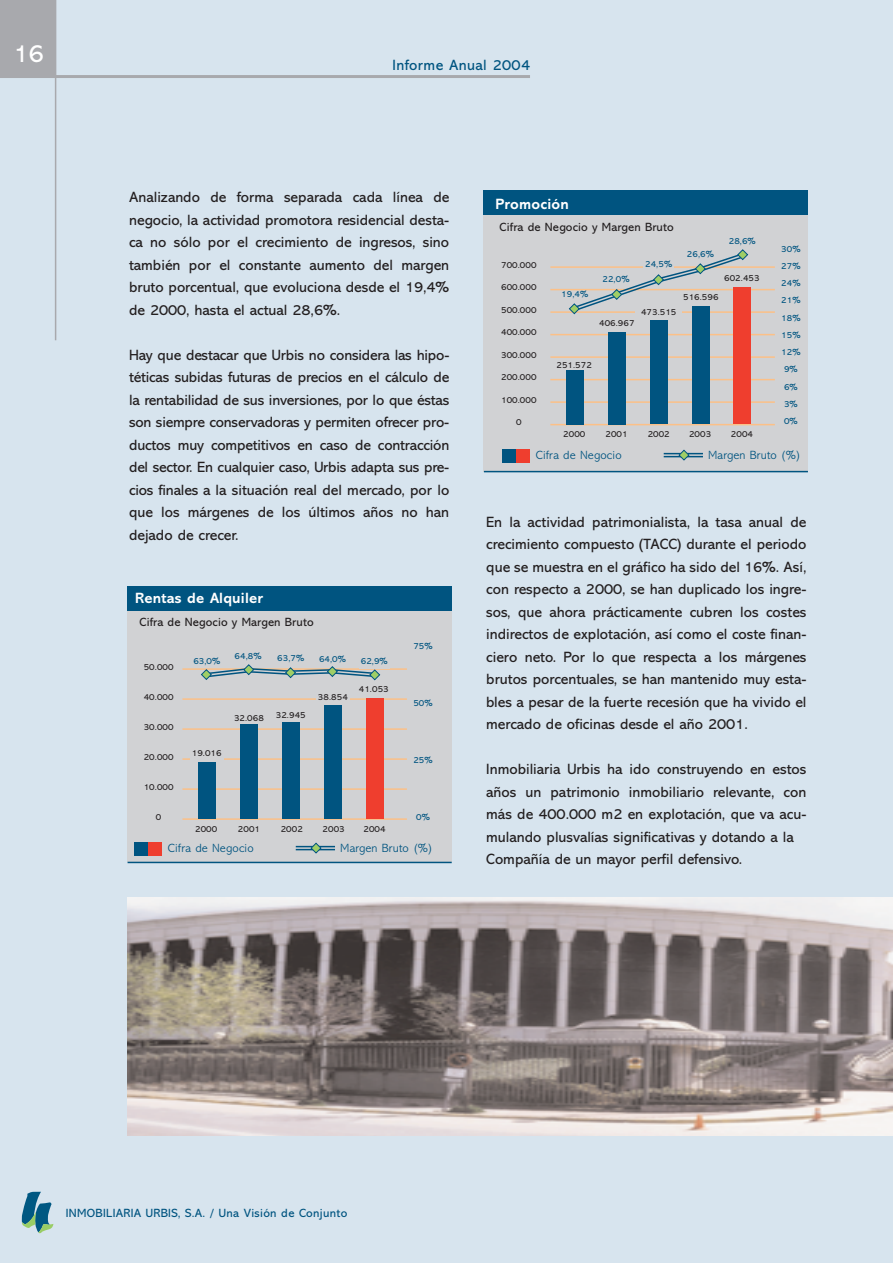
<style>
.page{position:relative;width:893px;height:1263px;background:#d7e4ee}
.page>*{position:absolute;margin:0;border:0;box-sizing:border-box;transform-origin:0 0}
.t1{font:25.5px "Abadi";color:#fff}
.t2{font:15px/22.5px "Abadi";color:#231f20;text-align:justify}
.t3{font:700 15px "Abadi";letter-spacing:.015em;color:#fff}
.t4{font:15px "Abadi";letter-spacing:.025em;color:#005480}
.t5{font:300 12px "Abadi";letter-spacing:.01em;color:#005480}
.t6{font:12px "Abadi";letter-spacing:.01em;color:#231f20}
.t7{font:12px "Abadi";letter-spacing:.025em;color:#005480}
.t8{font:9px "Abadi";letter-spacing:.01em;color:#231f20}
.t9{font:9px/17.2px "Abadi";letter-spacing:.01em;color:#005480;text-align:center}
</style>
<div class="page">
<div style="left:0;top:0;width:56px;height:76px;background:#a8a9ad"></div>
<hr style="left:0;top:75px;width:530px;height:3px;background:#a8a9ad">
<hr style="left:55px;top:0;width:1px;height:340px;background:#a8a9ad">
<svg style="left:22px;top:1192px;width:31px;height:41px"></svg>
<div style="left:128px;top:590px;width:324px;height:272px;background:#d1d2d4"></div>
<div style="left:128px;top:586px;width:324px;height:25px;background:#005480"></div>
<hr style="left:182px;top:668px;width:225px;height:2px;background:#fcc087">
<hr style="left:182px;top:698px;width:225px;height:2px;background:#fcc087">
<hr style="left:182px;top:728px;width:225px;height:2px;background:#fcc087">
<hr style="left:182px;top:758px;width:225px;height:2px;background:#fcc087">
<hr style="left:182px;top:788px;width:225px;height:2px;background:#fcc087">
<hr style="left:182px;top:818px;width:225px;height:2px;background:#fcc087">
<hr style="left:128px;top:862px;width:324px;height:1px;background:#005480">
<div style="left:198px;top:762px;width:17px;height:57px;background:#005480"></div>
<div style="left:240px;top:724px;width:17px;height:95px;background:#005480"></div>
<div style="left:282px;top:722px;width:17px;height:96px;background:#005480"></div>
<div style="left:324px;top:705px;width:17px;height:113px;background:#005480"></div>
<div style="left:366px;top:698px;width:17px;height:121px;background:#ef3e2e"></div>
<div style="left:190px;top:749px;width:33px;height:12px;background:#d1d2d4"></div>
<div style="left:359px;top:657px;width:30px;height:12px;background:#d1d2d4"></div>
<div style="left:316px;top:692px;width:34px;height:11px;background:#d1d2d4"></div>
<div style="left:135px;top:842px;width:13px;height:13px;background:#005480"></div>
<div style="left:148px;top:842px;width:14px;height:13px;background:#ef3e2e"></div>
<hr style="left:296px;top:846px;width:39px;height:1px;background:#005480">
<hr style="left:296px;top:849px;width:39px;height:1px;background:#005480">
<svg style="left:310px;top:842px;width:12px;height:12px"></svg>
<svg style="left:200px;top:664px;width:181px;height:17px"></svg>
<div style="left:484px;top:194px;width:324px;height:278px;background:#d1d2d4"></div>
<div style="left:484px;top:190px;width:324px;height:25px;background:#005480"></div>
<hr style="left:550px;top:266px;width:225px;height:2px;background:#fcc087">
<hr style="left:550px;top:289px;width:225px;height:1px;background:#fcc087">
<hr style="left:550px;top:311px;width:225px;height:2px;background:#fcc087">
<hr style="left:550px;top:334px;width:225px;height:1px;background:#fcc087">
<hr style="left:550px;top:356px;width:225px;height:2px;background:#fcc087">
<hr style="left:550px;top:379px;width:225px;height:1px;background:#fcc087">
<hr style="left:550px;top:401px;width:225px;height:2px;background:#fcc087">
<hr style="left:550px;top:424px;width:225px;height:1px;background:#fcc087">
<hr style="left:484px;top:471px;width:324px;height:1px;background:#005480">
<div style="left:566px;top:370px;width:17px;height:54px;background:#005480"></div>
<div style="left:608px;top:332px;width:17px;height:92px;background:#005480"></div>
<div style="left:650px;top:321px;width:17px;height:103px;background:#005480"></div>
<div style="left:692px;top:306px;width:17px;height:118px;background:#005480"></div>
<div style="left:734px;top:287px;width:17px;height:137px;background:#ef3e2e"></div>
<div style="left:502px;top:449px;width:14px;height:13px;background:#005480"></div>
<div style="left:516px;top:449px;width:14px;height:13px;background:#ef3e2e"></div>
<hr style="left:664px;top:453px;width:39px;height:1px;background:#005480">
<hr style="left:664px;top:456px;width:39px;height:1px;background:#005480">
<svg style="left:678px;top:449px;width:12px;height:12px"></svg>
<svg style="left:568px;top:249px;width:181px;height:66px"></svg>
<img style="left:128px;top:897px;width:765px;height:238px">
<h1 class="t1" style="left:13px;top:44px;width:32px">16</h1>
<p class="t4" style="left:392px;top:60px;width:139px">Informe Anual 2004</p>
<p class="t2" style="left:129px;top:187px;width:322px">Analizando de forma separada cada línea de negocio, la actividad promotora residencial desta&shy;ca no sólo por el crecimiento de ingresos, sino también por el constante aumento del margen bruto porcentual, que evoluciona desde el 19,4% de 2000, hasta el actual 28,6%.</p>
<p class="t2" style="left:129px;top:345px;width:322px">Hay que destacar que Urbis no considera las hipo&shy;téticas subidas futuras de precios en el cálculo de la rentabilidad de sus inversiones, por lo que éstas son siempre conservadoras y permiten ofrecer pro&shy;ductos muy competitivos en caso de contracción del sector. En cualquier caso, Urbis adapta sus pre&shy;cios finales a la situación real del mercado, por lo que los márgenes de los últimos años no han dejado de crecer.</p>
<p class="t3" style="left:135px;top:593px;width:129px">Rentas de Alquiler</p>
<p class="t6" style="left:140px;top:618px;width:176px">Cifra de Negocio y Margen Bruto</p>
<p class="t8" style="left:144px;top:663px;width:31px">50.000</p>
<p class="t8" style="left:144px;top:693px;width:31px">40.000</p>
<p class="t8" style="left:144px;top:723px;width:31px">30.000</p>
<p class="t8" style="left:144px;top:753px;width:31px">20.000</p>
<p class="t8" style="left:144px;top:783px;width:31px">10.000</p>
<p class="t8" style="left:156px;top:813px;width:7px">0</p>
<p class="t8" style="left:195px;top:825px;width:24px">2000</p>
<p class="t8" style="left:238px;top:825px;width:24px">2001</p>
<p class="t8" style="left:281px;top:825px;width:24px">2002</p>
<p class="t8" style="left:323px;top:825px;width:24px">2003</p>
<p class="t8" style="left:364px;top:825px;width:24px">2004</p>
<p class="t9" style="left:235px;top:648px;width:28px">64,8%</p>
<p class="t9" style="left:277px;top:651px;width:28px">63,7%</p>
<p class="t9" style="left:319px;top:651px;width:28px">64,0%</p>
<p class="t9" style="left:361px;top:654px;width:28px">62,9%</p>
<p class="t9" style="left:193px;top:654px;width:28px">63,0%</p>
<p class="t8" style="left:359px;top:686px;width:31px">41.053</p>
<p class="t8" style="left:318px;top:693px;width:31px">38.854</p>
<p class="t8" style="left:234px;top:714px;width:31px">32.068</p>
<p class="t8" style="left:276px;top:712px;width:31px">32.945</p>
<p class="t8" style="left:192px;top:750px;width:31px">19.016</p>
<p class="t9" style="left:413px;top:638px;width:21px">75%</p>
<p class="t9" style="left:413px;top:695px;width:21px">50%</p>
<p class="t9" style="left:413px;top:752px;width:21px">25%</p>
<p class="t9" style="left:416px;top:809px;width:15px">0%</p>
<p class="t5" style="left:168px;top:843px;width:87px">Cifra de Negocio</p>
<p class="t5" style="left:340px;top:843px;width:94px">Margen Bruto (%)</p>
<p class="t3" style="left:495px;top:199px;width:75px">Promoción</p>
<p class="t6" style="left:500px;top:223px;width:176px">Cifra de Negocio y Margen Bruto</p>
<p class="t8" style="left:501px;top:261px;width:37px">700.000</p>
<p class="t8" style="left:501px;top:284px;width:37px">600.000</p>
<p class="t8" style="left:501px;top:306px;width:37px">500.000</p>
<p class="t8" style="left:501px;top:329px;width:37px">400.000</p>
<p class="t8" style="left:501px;top:351px;width:37px">300.000</p>
<p class="t8" style="left:501px;top:374px;width:37px">200.000</p>
<p class="t8" style="left:501px;top:396px;width:37px">100.000</p>
<p class="t8" style="left:516px;top:419px;width:7px">0</p>
<p class="t8" style="left:563px;top:431px;width:24px">2000</p>
<p class="t8" style="left:605px;top:431px;width:24px">2001</p>
<p class="t8" style="left:648px;top:431px;width:24px">2002</p>
<p class="t8" style="left:689px;top:431px;width:24px">2003</p>
<p class="t8" style="left:731px;top:431px;width:24px">2004</p>
<p class="t9" style="left:729px;top:233px;width:28px">28,6%</p>
<p class="t9" style="left:687px;top:247px;width:28px">26,6%</p>
<p class="t9" style="left:645px;top:256px;width:28px">24,5%</p>
<p class="t8" style="left:724px;top:275px;width:37px">602.453</p>
<p class="t9" style="left:602px;top:271px;width:28px">22,0%</p>
<p class="t9" style="left:561px;top:286px;width:28px">19,4%</p>
<p class="t8" style="left:683px;top:294px;width:37px">516.596</p>
<p class="t8" style="left:641px;top:308px;width:37px">473.515</p>
<p class="t8" style="left:599px;top:320px;width:37px">406.967</p>
<p class="t8" style="left:556px;top:362px;width:37px">251.572</p>
<p class="t9" style="left:781px;top:241px;width:21px">30%<br>27%<br>24%<br>21%<br>18%<br>15%<br>12%<br>9%<br>6%<br>3%<br>0%</p>
<p class="t5" style="left:536px;top:450px;width:87px">Cifra de Negocio</p>
<p class="t5" style="left:708px;top:450px;width:94px">Margen Bruto (%)</p>
<p class="t2" style="left:486px;top:512px;width:322px">En la actividad patrimonialista, la tasa anual de crecimiento compuesto (TACC) durante el periodo que se muestra en el gráfico ha sido del 16%. Así, con respecto a 2000, se han duplicado los ingre&shy;sos, que ahora prácticamente cubren los costes indirectos de explotación, así como el coste finan&shy;ciero neto. Por lo que respecta a los márgenes brutos porcentuales, se han mantenido muy esta&shy;bles a pesar de la fuerte recesión que ha vivido el mercado de oficinas desde el año 2001.</p>
<p class="t2" style="left:486px;top:759px;width:322px;text-align:left">Inmobiliaria Urbis ha ido construyendo en estos años un patrimonio inmobiliario relevante, con más de 400.000 m2 en explotación, que va acu&shy;mulando plusvalías significativas y dotando a la Compañía de un mayor perfil defensivo.</p>
<p class="t7" style="left:66px;top:1209px;width:283px">INMOBILIARIA URBIS, S.A. / Una Visión de Conjunto</p>
</div>
